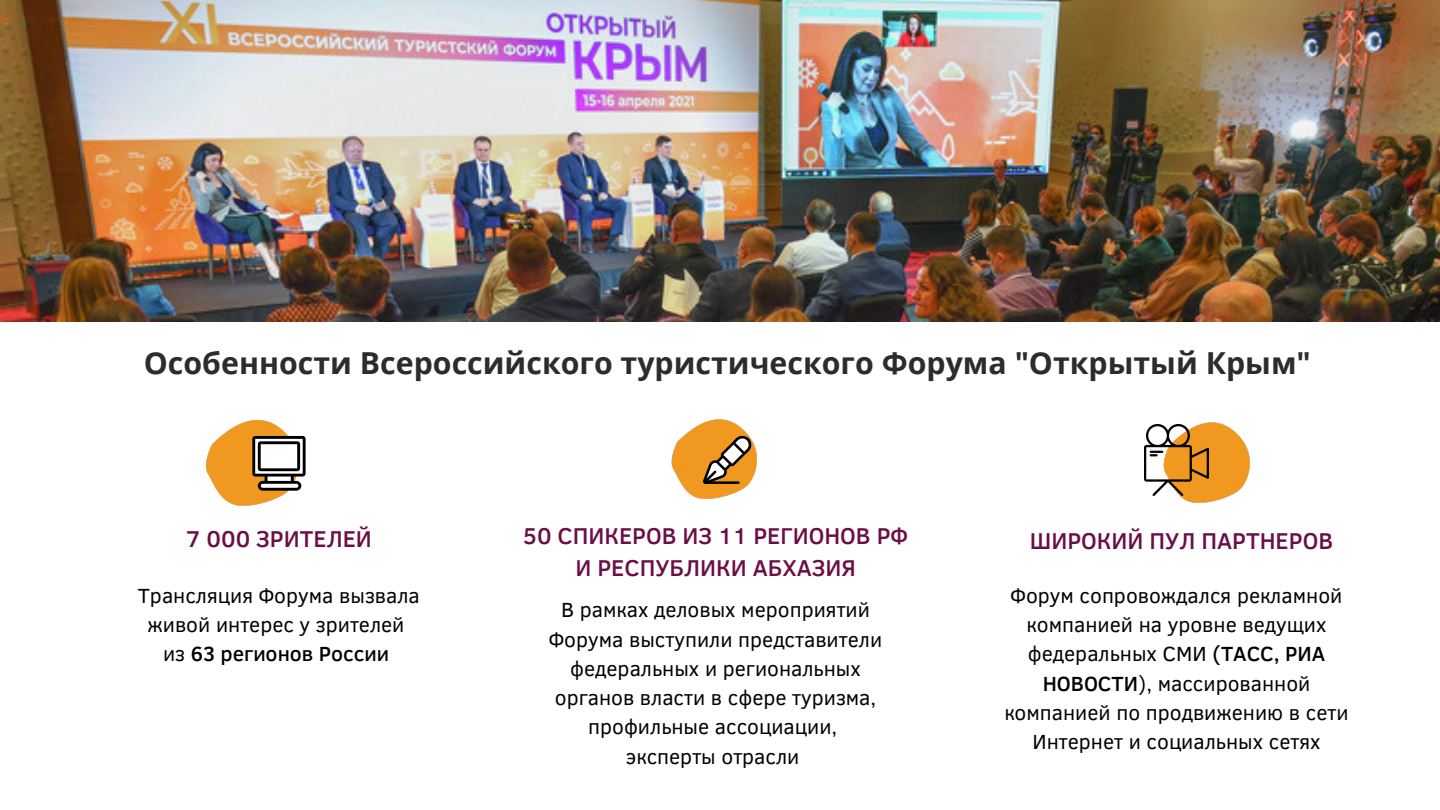
<style>
.page{position:relative;width:1440px;height:810px;background:#fff}
.page>*{position:absolute;margin:0;border:0;box-sizing:border-box;transform-origin:0 0}
.t1{font:700 30.3px "Open Sans";color:#2d2c2b}
.t2{font:500 23.5px "Clear Sans";color:#6b0e48}
.t3{font:21px/29.2px "Clear Sans";color:#000;text-align:center}
.t4{font:500 21px "Clear Sans";color:#000}
.s1{font-weight:400}
.s2{font-weight:500}
</style>
<div class="page">
<img style="left:206px;top:420px;width:83px;height:86px">
<svg style="left:252px;top:436px;width:54px;height:55px"></svg>
<img style="left:671px;top:419px;width:86px;height:80px">
<svg style="left:703px;top:436px;width:49px;height:48px"></svg>
<img style="left:0;top:0;width:1440px;height:321px">
<img style="left:1161px;top:422px;width:89px;height:81px">
<img style="left:1145px;top:425px;width:64px;height:70px">
<p class="t1" style="left:144px;top:342px;width:1169px">Особенности Всероссийского туристического Форума "Открытый Крым"</p>
<p class="t2" style="left:186px;top:522px;width:188px">7 000 ЗРИТЕЛЕЙ</p>
<p class="t3" style="left:138px;top:580px;width:284px">Трансляция Форума вызвала живой интерес у зрителей</p>
<p class="t4" style="left:163px;top:639px;width:228px"><span class="s1">из</span> 63 регионов России</p>
<p class="t2" style="left:523px;top:518px;width:386px">50 СПИКЕРОВ ИЗ 11 РЕГИОНОВ РФ</p>
<p class="t2" style="left:575px;top:551px;width:282px">И РЕСПУБЛИКИ АБХАЗИЯ</p>
<p class="t3" style="left:549px;top:594px;width:335px">В рамках деловых мероприятий<br>Форума выступили представители федеральных и региональных органов власти в сфере туризма, профильные ассоциации,</p>
<p class="t3" style="left:626px;top:741px;width:175px">эксперты отрасли</p>
<p class="t2" style="left:1030px;top:523px;width:305px">ШИРОКИЙ ПУЛ ПАРТНЕРОВ</p>
<p class="t3" style="left:1004px;top:580px;width:346px">Форум сопровождался рекламной компанией на уровне ведущих федеральных СМИ <span class="s2">(ТАСС, РИА<br>НОВОСТИ</span>), массированной компанией по продвижению в сети<br>Интернет и социальных сетях</p>
</div>
